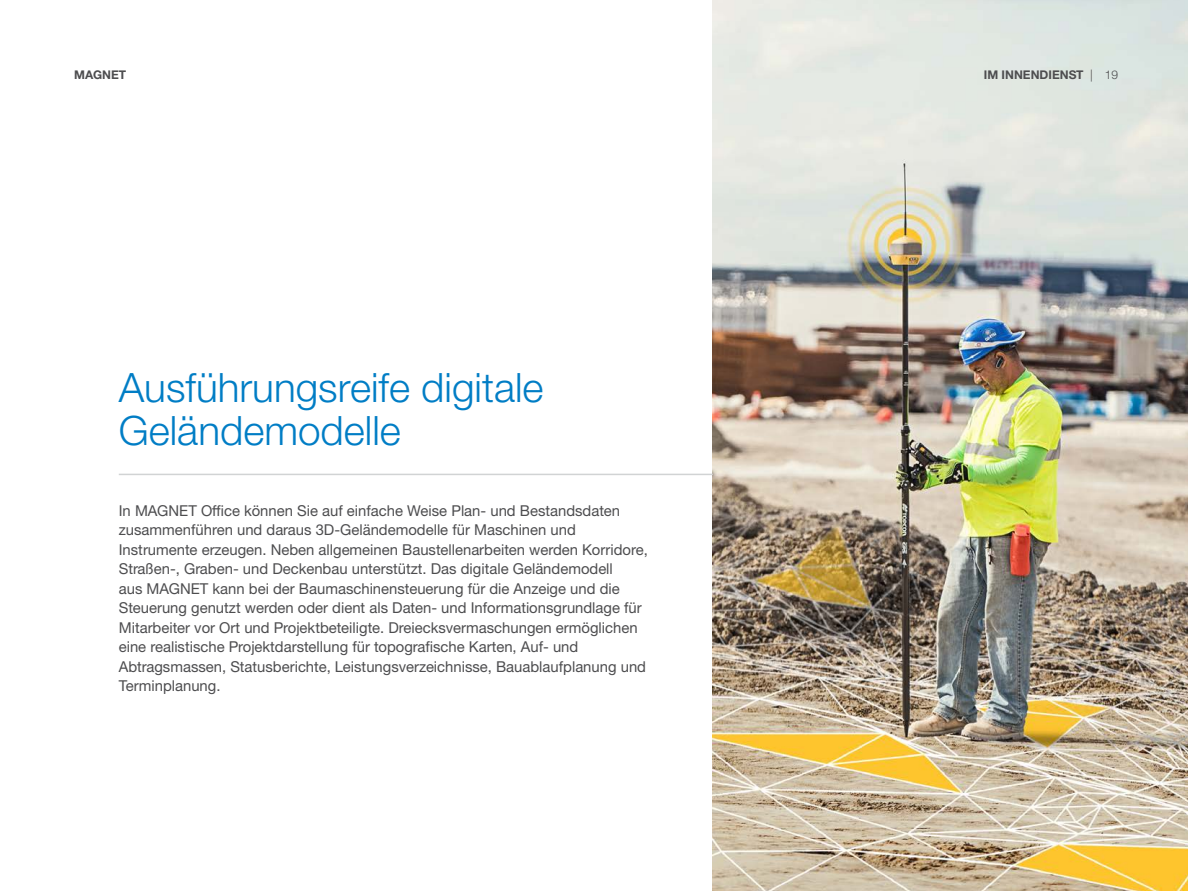
<style>
.page{position:relative;width:1188px;height:891px;background:#fff}
.page>*{position:absolute;margin:0;border:0;box-sizing:border-box;transform-origin:0 0}
.t1{font:300 40.5px/43.5px "Helvetica Neue LTW1 G";color:#007dc5}
.t2{font:15px/19.5px "Helvetica Neue LTW1 G";color:#4d4d4f}
.t3{font:700 12px "Helvetica Neue LTW1 G";color:#4d4d4f}
.s1{font-weight:300}
</style>
<div class="page">
<img style="left:713px;top:0;width:475px;height:891px">
<hr style="left:119px;top:474px;width:594px;height:1px;background:#d1d3d4">
<p class="t3" style="left:74px;top:67px;width:53px">MAGNET</p>
<p class="t3" style="left:984px;top:67px;width:136px">IM INNENDIENST <span class="s1">| 19</span></p>
<h1 class="t1" style="left:119px;top:366px;width:426px">Ausführungsreife digitale<br>Geländemodelle</h1>
<p class="t2" style="left:119px;top:500px;width:531px">In MAGNET Office können Sie auf einfache Weise Plan- und Bestandsdaten zusammenführen und daraus 3D-Geländemodelle für Maschinen und Instrumente erzeugen. Neben allgemeinen Baustellenarbeiten werden Korridore, Straßen-, Graben- und Deckenbau unterstützt. Das digitale Geländemodell<br>aus MAGNET kann bei der Baumaschinensteuerung für die Anzeige und die Steuerung genutzt werden oder dient als Daten- und Informationsgrundlage für Mitarbeiter vor Ort und Projektbeteiligte. Dreiecksvermaschungen ermöglichen eine realistische Projektdarstellung für topografische Karten, Auf- und Abtragsmassen, Statusberichte, Leistungsverzeichnisse, Bauablaufplanung und Terminplanung.</p>
</div>
